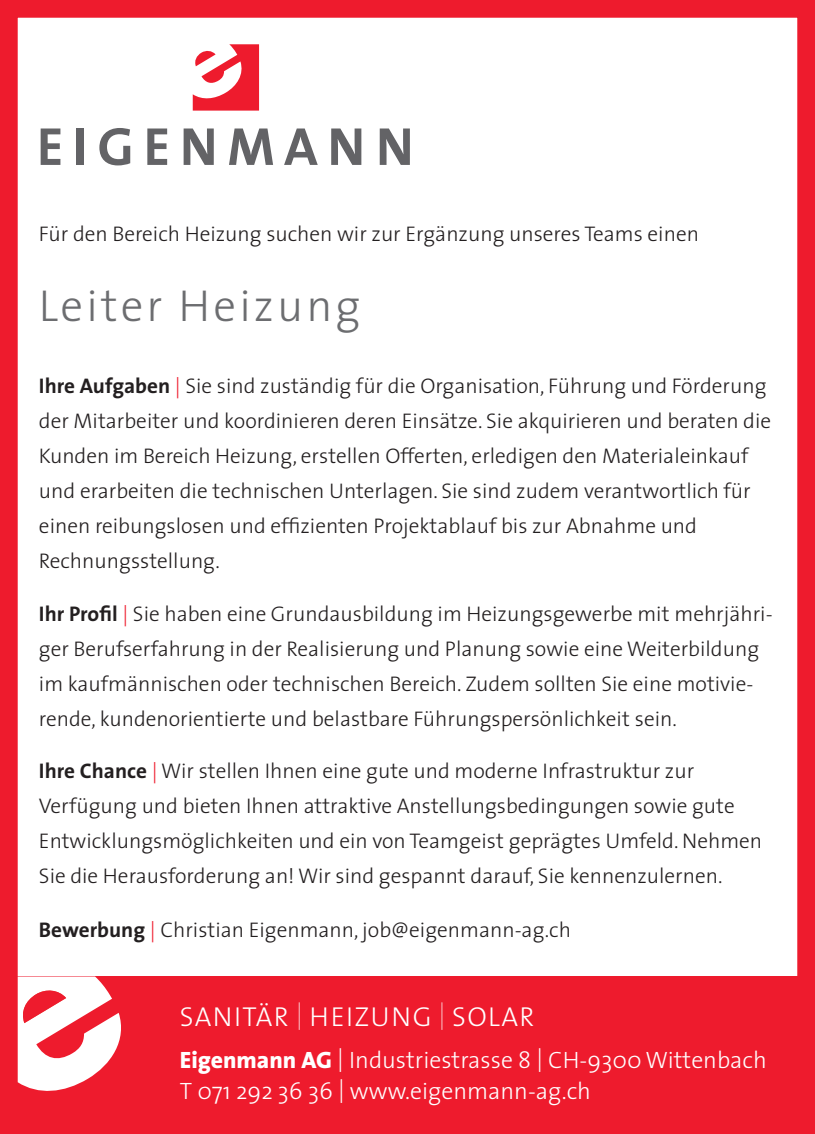
<style>
.page{position:relative;width:815px;height:1134px;background:#fff}
.page>*{position:absolute;margin:0;border:0;box-sizing:border-box;transform-origin:0 0}
.t1{font:300 45px "The Sans";letter-spacing:.07em;color:#6c6d70}
.t2{font:27.5px "The Sans Light Caps";letter-spacing:.05em;color:#fff}
.t3{font:300 23.75px "The Sans";color:#fff}
.t4{font:300 21.25px/35px "The Sans";color:#231f20}
.s1{font-weight:700}
.s2{color:#ee1b2d}
.s3{font-family:"The Sans";font-weight:300}
.s4{font-weight:800}
</style>
<div class="page">
<div style="left:0;top:0;width:815px;height:1134px;border:18px solid #ee1b2d"></div>
<div style="left:0;top:976px;width:815px;height:158px;background:#ee1b2d"></div>
<svg style="left:41px;top:128px;width:19px;height:37px"></svg>
<div style="left:77px;top:128px;width:7px;height:37px;background:#636366"></div>
<svg style="left:99px;top:128px;width:31px;height:37px"></svg>
<svg style="left:147px;top:128px;width:20px;height:37px"></svg>
<svg style="left:184px;top:128px;width:30px;height:37px"></svg>
<svg style="left:229px;top:128px;width:44px;height:37px"></svg>
<svg style="left:284px;top:128px;width:34px;height:37px"></svg>
<svg style="left:331px;top:128px;width:30px;height:37px"></svg>
<svg style="left:380px;top:128px;width:30px;height:37px"></svg>
<svg style="left:193px;top:44px;width:66px;height:67px"></svg>
<svg style="left:18px;top:976px;width:103px;height:115px"></svg>
<p class="t4" style="left:39px;top:216px;width:662px">Für den Bereich Heizung suchen wir zur Ergänzung unseres Teams einen</p>
<p class="t1" style="left:39px;top:268px;width:323px">Leiter Heizung</p>
<p class="t4" style="left:39px;top:368px;width:734px"><span class="s1">Ihre Aufgaben</span> <span class="s2">|</span> Sie sind zuständig für die Organisation, Führung und Förderung der Mitarbeiter und koordinieren deren Einsätze. Sie akquirieren und beraten die Kunden im Bereich Heizung, erstellen Offerten, erledigen den Materialeinkauf und erarbeiten die technischen Unterlagen. Sie sind zudem verantwortlich für einen reibungslosen und effizienten Projektablauf bis zur Abnahme und Rechnungsstellung.</p>
<p class="t4" style="left:39px;top:596px;width:735px"><span class="s1">Ihr Profil</span> <span class="s2">|</span> Sie haben eine Grundausbildung im Heizungsgewerbe mit mehrjähri&shy;ger Berufserfahrung in der Realisierung und Planung sowie eine Weiterbildung im kaufmännischen oder technischen Bereich. Zudem sollten Sie eine motivie&shy;rende, kundenorientierte und belastbare Führungspersönlichkeit sein.</p>
<p class="t4" style="left:39px;top:753px;width:725px"><span class="s1">Ihre Chance</span> <span class="s2">|</span> Wir stellen Ihnen eine gute und moderne Infrastruktur zur Verfügung und bieten Ihnen attraktive Anstellungsbedingungen sowie gute Entwicklungsmöglichkeiten und ein von Teamgeist geprägtes Umfeld. Nehmen Sie die Herausforderung an! Wir sind gespannt darauf, Sie kennenzulernen.</p>
<p class="t4" style="left:39px;top:912px;width:534px"><span class="s1">Bewerbung</span> <span class="s2">|</span> Christian Eigenmann, job@eigenmann-ag.ch</p>
<p class="t2" style="left:180px;top:994px;width:356px">SANITÄR <span class="s3">|</span> HEIZUNG <span class="s3">|</span> SOLAR</p>
<p class="t3" style="left:180px;top:1040px;width:589px"><span class="s4">Eigenmann AG</span> | Industriestrasse 8 | CH-9300 Wittenbach</p>
<p class="t3" style="left:180px;top:1072px;width:413px">T 071 292 36 36 | www.eigenmann-ag.ch</p>
</div>
